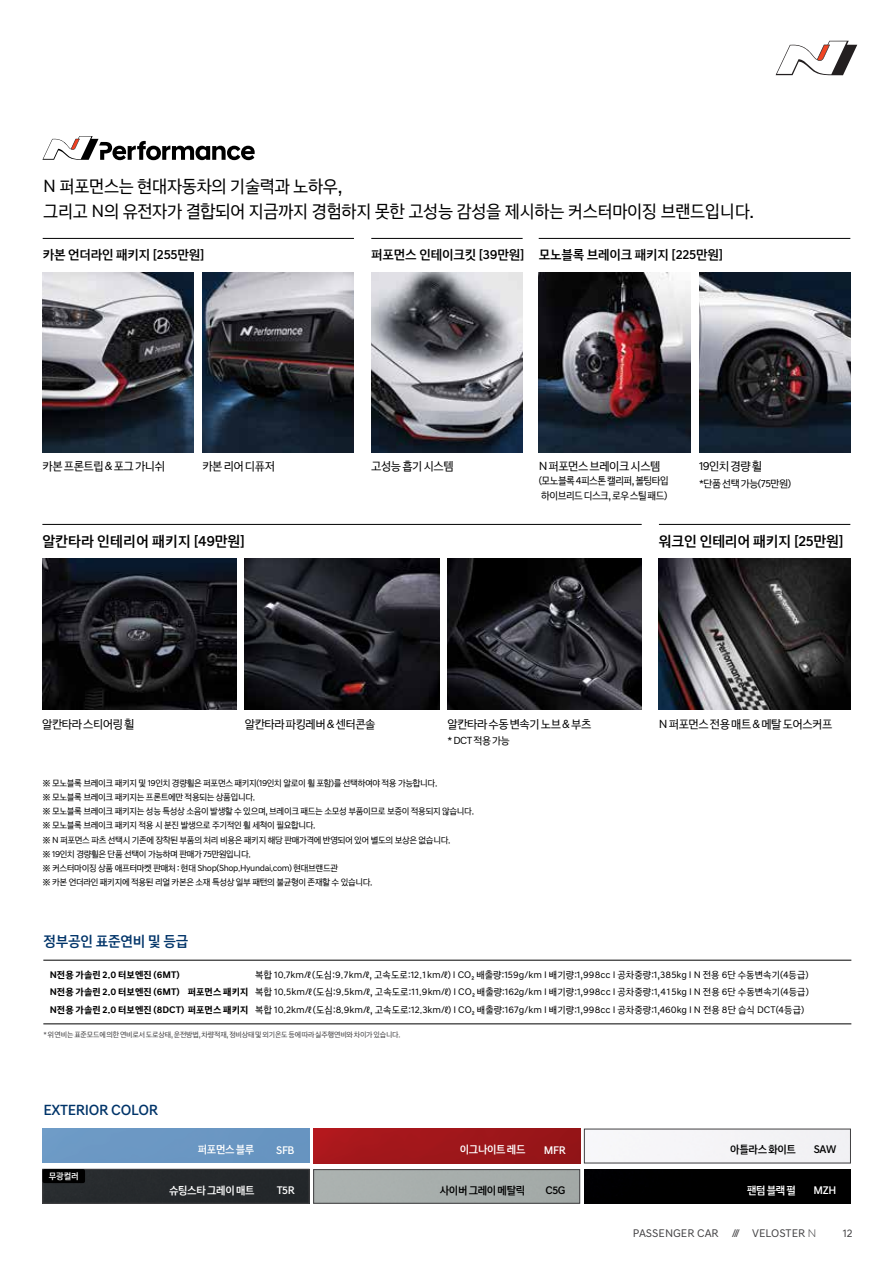
<style>
.page{position:relative;width:893px;height:1263px;background:#fff}
.page>*{position:absolute;margin:0;border:0;box-sizing:border-box;transform-origin:0 0}
.t1{font:18px/24.8px "Hyundai Sans Text KROTF Regular";letter-spacing:-.02em;color:#000}
.t2{font:15px "Hyundai Sans Text KROTF Medium";letter-spacing:-.02em;color:#003469}
.t3{font:15px "Hyundai Sans Text KROTF Medium";color:#000}
.t4{font:15px "Hyundai Sans Text KROTF Medium";letter-spacing:-.02em;color:#000}
.t5{font:13.5px "Hyundai Sans Text KROTF Medium";letter-spacing:-.02em;color:#000}
.t6{font:12px "Hyundai Sans Text KROTF Regular";letter-spacing:-.04em;color:#000}
.t7{font:11.25px "Hyundai Sans Text KROTF Medium";letter-spacing:-.03em;color:#fff}
.t8{font:11.25px "Hyundai Sans Text KROTF Regular";color:#414042}
.t9{font:11.25px "Hyundai Sans Text KROTF Medium";letter-spacing:-.03em;color:#000}
.t10{font:10.5px/14.1px "Hyundai Sans Text KROTF Regular";letter-spacing:-.05em;color:#000}
.t11{font:9.75px/17.7px "Hyundai Sans Text KROTF Regular";letter-spacing:.01em;color:#000;text-align:justify}
.t12{font:9.75px "Hyundai Sans Text KROTF Bold";letter-spacing:.005em;color:#000}
.t13{font:9px/14.2px "Hyundai Sans Text KROTF Regular";letter-spacing:-.04em;color:#000}
.t14{font:9px "Hyundai Sans Text KROTF Medium";color:#fff}
.t15{font:7.5px "Hyundai Sans Text KROTF Regular";letter-spacing:-.025em;color:#414042}
.s1{font-family:"Hyundai Sans Text KROTF Bold"}
.s2{font-family:"Hyundai Sans Head";font-weight:300}
</style>
<div class="page">
<img style="left:371px;top:272px;width:152px;height:180px">
<hr style="left:43px;top:238px;width:311px;height:1px;background:#000">
<hr style="left:371px;top:238px;width:152px;height:1px;background:#000">
<hr style="left:539px;top:238px;width:311px;height:1px;background:#000">
<img style="left:539px;top:272px;width:151px;height:180px">
<img style="left:699px;top:272px;width:152px;height:180px">
<hr style="left:659px;top:524px;width:191px;height:1px;background:#000">
<hr style="left:42px;top:524px;width:600px;height:1px;background:#000">
<img style="left:659px;top:558px;width:191px;height:151px">
<img style="left:42px;top:558px;width:194px;height:151px">
<img style="left:447px;top:558px;width:195px;height:151px">
<img style="left:245px;top:558px;width:194px;height:151px">
<div style="left:313px;top:1169px;width:267px;height:34px;border:1px solid #414042"></div>
<div style="left:584px;top:1169px;width:267px;height:34px;background:#000"></div>
<div style="left:45px;top:1171px;width:262px;height:30px;background:#26292c"></div>
<div style="left:43px;top:1169px;width:266px;height:34px;border:1px solid #414042"></div>
<img style="left:313px;top:1129px;width:267px;height:34px">
<div style="left:43px;top:1129px;width:266px;height:34px;background:#6b97c3"></div>
<div style="left:43px;top:1169px;width:42px;height:14px;background:#000;border-radius:2px"></div>
<hr style="left:43px;top:960px;width:808px;height:1px;background:#000">
<hr style="left:43px;top:1023px;width:808px;height:1px;background:#000">
<svg style="left:42px;top:136px;width:213px;height:24px"></svg>
<svg style="left:776px;top:41px;width:81px;height:34px"></svg>
<img style="left:42px;top:272px;width:152px;height:180px">
<img style="left:202px;top:272px;width:152px;height:180px">
<h1 class="t1" style="left:43px;top:173px;width:712px">N 퍼포먼스는 현대자동차의 기술력과 노하우,<br>그리고 N의 유전자가 결합되어 지금까지 경험하지 못한 고성능 감성을 제시하는 커스터마이징 브랜드입니다.</h1>
<h3 class="t5" style="left:43px;top:246px;width:163px">카본 언더라인 패키지 [255만원]</h3>
<h3 class="t5" style="left:371px;top:246px;width:353px">퍼포먼스 인테이크킷 [39만원] 모노블록 브레이크 패키지 [225만원]</h3>
<h3 class="t6" style="left:43px;top:459px;width:124px">카본 프론트립 &amp; 포그 가니쉬</h3>
<h3 class="t6" style="left:202px;top:459px;width:74px">카본 리어 디퓨저</h3>
<h3 class="t6" style="left:371px;top:459px;width:84px">고성능 흡기 시스템</h3>
<h3 class="t6" style="left:539px;top:459px;width:123px">N 퍼포먼스 브레이크 시스템</h3>
<p class="t10" style="left:539px;top:474px;width:132px">(모노블록 4피스톤 캘리퍼, 볼팅타입 하이브리드 디스크, 로우 스틸 패드)</p>
<h3 class="t6" style="left:699px;top:459px;width:65px">19인치 경량 휠</h3>
<p class="t10" style="left:699px;top:476px;width:94px">*단품 선택 가능(75만원)</p>
<h2 class="t3" style="left:42px;top:532px;width:204px">알칸타라 인테리어 패키지 [49만원]</h2>
<h2 class="t4" style="left:659px;top:532px;width:186px">워크인 인테리어 패키지 [25만원]</h2>
<h3 class="t6" style="left:42px;top:716px;width:94px">알칸타라 스티어링 휠</h3>
<h3 class="t6" style="left:447px;top:716px;width:145px">알칸타라 수동 변속기 노브 &amp; 부츠</h3>
<h3 class="t6" style="left:659px;top:716px;width:175px">N 퍼포먼스 전용 매트 &amp; 메탈 도어스커프</h3>
<p class="t10" style="left:447px;top:733px;width:64px">* DCT 적용 가능</p>
<h3 class="t6" style="left:245px;top:716px;width:132px">알칸타라 파킹레버 &amp; 센터콘솔</h3>
<p class="t13" style="left:42px;top:775px;width:433px">※ 모노블록 브레이크 패키지 및 19인치 경량휠은 퍼포먼스 패키지(19인치 알로이 휠 포함)를 선택하여야 적용 가능합니다.<br>※ 모노블록 브레이크 패키지는 프론트에만 적용되는 상품입니다.<br>※ 모노블록 브레이크 패키지는 성능 특성상 소음이 발생할 수 있으며, 브레이크 패드는 소모성 부품이므로 보증이 적용되지 않습니다. ※ 모노블록 브레이크 패키지 적용 시 분진 발생으로 주기적인 휠 세척이 필요합니다.<br>※ N 퍼포먼스 파츠 선택시 기존에 장착된 부품의 처리 비용은 패키지 해당 판매가격에 반영되어 있어 별도의 보상은 없습니다.<br>※ 19인치 경량휠은 단품 선택이 가능하며 판매가 75만원입니다.<br>※ 커스터마이징 상품 애프터마켓 판매처 : 현대 Shop(Shop.Hyundai.com) 현대브랜드관<br>※ 카본 언더라인 패키지에 적용된 리얼 카본은 소재 특성상 일부 패턴의 불균형이 존재할 수 있습니다.</p>
<h2 class="t2" style="left:43px;top:932px;width:147px">정부공인 표준연비 및 등급</h2>
<p class="t11" style="left:50px;top:965px;width:761px;text-indent:206px">복합 10.7km/ℓ(도심:9.7km/ℓ, 고속도로:12.1km/ℓ) I CO₂ 배출량:159g/km I 배기량:1,998cc I 공차중량:1,385kg I N 전용 6단 수동변속기(4등급)<br><span class="s1">N전용 가솔린 2.0 터보엔진 (6MT) 퍼포먼스 패키지</span> 복합 10.5km/ℓ(도심:9.5km/ℓ, 고속도로:11.9km/ℓ) I CO₂ 배출량:162g/km I 배기량:1,998cc I 공차중량:1,415kg I N 전용 6단 수동변속기(4등급)<br><span class="s1">N전용 가솔린 2.0 터보엔진 (8DCT) 퍼포먼스 패키지</span> 복합 10.2km/ℓ(도심:8.9km/ℓ, 고속도로:12.3km/ℓ) I CO₂ 배출량:167g/km I 배기량:1,998cc I 공차중량:1,460kg I N 전용 8단 습식 DCT(4등급)</p>
<p class="t15" style="left:43px;top:1030px;width:359px">* 위 연비는 표준모드에 의한 연비로서 도로상태, 운전방법, 차량적재, 정비상태 및 외기온도 등에 따라 실주행연비와 차이가 있습니다.</p>
<p class="t12" style="left:50px;top:968px;width:131px">N전용 가솔린 2.0 터보엔진 (6MT)</p>
<h2 class="t2" style="left:43px;top:1101px;width:116px">EXTERIOR COLOR</h2>
<p class="t14" style="left:49px;top:1170px;width:31px">무광컬러</p>
<p class="t7" style="left:198px;top:1142px;width:58px">퍼포먼스 블루</p>
<p class="t7" style="left:276px;top:1143px;width:20px">SFB</p>
<p class="t7" style="left:169px;top:1183px;width:87px">슈팅스타 그레이 매트</p>
<p class="t7" style="left:277px;top:1183px;width:20px">T5R</p>
<p class="t7" style="left:460px;top:1142px;width:67px">이그나이트 레드</p>
<p class="t7" style="left:544px;top:1143px;width:23px">MFR</p>
<p class="t9" style="left:730px;top:1142px;width:67px">아틀라스 화이트</p>
<p class="t9" style="left:814px;top:1142px;width:24px">SAW</p>
<p class="t9" style="left:440px;top:1183px;width:87px">사이버 그레이 메탈릭</p>
<p class="t9" style="left:545px;top:1183px;width:22px">C5G</p>
<p class="t7" style="left:747px;top:1183px;width:51px">팬텀 블랙 펄</p>
<p class="t7" style="left:813px;top:1184px;width:24px">MZH</p>
<p class="t8" style="left:633px;top:1227px;width:185px">PASSENGER CAR /// VELOSTER <span class="s2">N</span></p>
<p class="t8" style="left:843px;top:1227px;width:11px">12</p>
</div>
